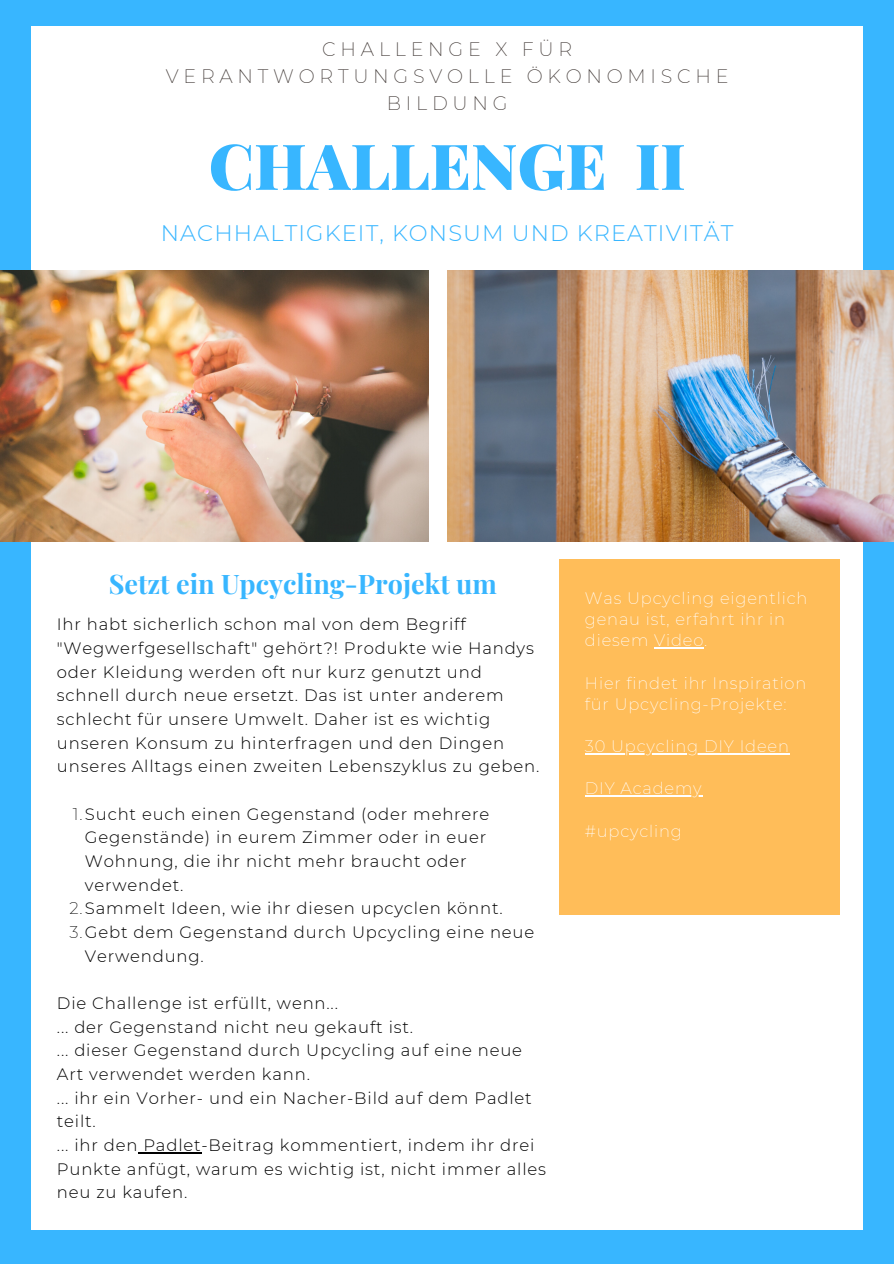
<style>
.page{position:relative;width:894px;height:1264px;background:#fff}
.page>*{position:absolute;margin:0;border:0;box-sizing:border-box;transform-origin:0 0}
.t1{font:900 63.3px "Playfair Display";color:#38b6ff}
.t2{font:700 27px "Playfair Display";color:#38b6ff}
.t3{font:300 22.5px "Montserrat";letter-spacing:.05em;color:#38b6ff}
.t4{font:200 19.05px/27px "Montserrat";letter-spacing:.25em;color:#403835;text-align:center}
.t5{font:300 16.5px/23.7px "Montserrat";letter-spacing:.05em;color:#000}
.t6{font:200 16.35px/21.1px "Montserrat";letter-spacing:.05em;color:#fff}
.s1{font-weight:200}
</style>
<div class="page">
<div style="left:0;top:0;width:893px;height:1263px;background:#38b6ff"></div>
<div style="left:31px;top:26px;width:831px;height:1203px;background:#fff"></div>
<div style="left:559px;top:559px;width:280px;height:355px;background:#ffbd59"></div>
<hr style="left:654px;top:647px;width:50px;height:1px;background:#fff">
<hr style="left:584px;top:753px;width:205px;height:1px;background:#fff">
<hr style="left:584px;top:795px;width:118px;height:1px;background:#fff">
<img style="left:0;top:271px;width:428px;height:270px">
<img style="left:447px;top:271px;width:446px;height:270px">
<hr style="left:138px;top:1151px;width:63px;height:2px;background:#000">
<p class="t4" style="left:166px;top:36px;width:564px">CHALLENGE X FÜR<br>VERANTWORTUNGSVOLLE ÖKONOMISCHE<br>BILDUNG</p>
<p class="t1" style="left:209px;top:121px;width:478px">CHALLENGE II</p>
<p class="t3" style="left:161px;top:219px;width:574px">NACHHALTIGKEIT, KONSUM UND KREATIVITÄT</p>
<p class="t2" style="left:109px;top:565px;width:389px">Setzt ein Upcycling-Projekt um</p>
<p class="t5" style="left:57px;top:612px;width:483px">Ihr habt sicherlich schon mal von dem Begriff "Wegwerfgesellschaft" gehört?! Produkte wie Handys oder Kleidung werden oft nur kurz genutzt und schnell durch neue ersetzt. Das ist unter anderem schlecht für unsere Umwelt. Daher ist es wichtig unseren Konsum zu hinterfragen und den Dingen unseres Alltags einen zweiten Lebenszyklus zu geben.</p>
<p class="t5" style="left:85px;top:801px;width:406px;text-indent:-12px"><span class="s1">1.</span>Sucht euch einen Gegenstand (oder mehrere Gegenstände) in eurem Zimmer oder in euer Wohnung, die ihr nicht mehr braucht oder verwendet.</p>
<p class="t5" style="left:69px;top:896px;width:435px"><span class="s1">2.</span>Sammelt Ideen, wie ihr diesen upcyclen könnt.</p>
<p class="t5" style="left:85px;top:920px;width:450px;text-indent:-15px"><span class="s1">3.</span>Gebt dem Gegenstand durch Upcycling eine neue<br>Verwendung.</p>
<p class="t5" style="left:57px;top:991px;width:282px">Die Challenge ist erfüllt, wenn...</p>
<p class="t5" style="left:57px;top:1014px;width:358px">... der Gegenstand nicht neu gekauft ist.</p>
<p class="t5" style="left:57px;top:1038px;width:466px">... dieser Gegenstand durch Upcycling auf eine neue<br>Art verwendet werden kann.</p>
<p class="t5" style="left:57px;top:1085px;width:476px">... ihr ein Vorher- und ein Nacher-Bild auf dem Padlet teilt.</p>
<p class="t5" style="left:57px;top:1133px;width:490px">... ihr den Padlet-Beitrag kommentiert, indem ihr drei<br>Punkte anfügt, warum es wichtig ist, nicht immer alles neu zu kaufen.</p>
<p class="t6" style="left:584px;top:587px;width:224px">Was Upcycling eigentlich genau ist, erfahrt ihr in diesem Video.</p>
<p class="t6" style="left:584px;top:672px;width:223px">Hier findet ihr Inspiration für Upcycling-Projekte:</p>
<p class="t6" style="left:584px;top:735px;width:205px">30 Upcycling DIY Ideen</p>
<p class="t6" style="left:584px;top:777px;width:118px">DIY Academy</p>
<p class="t6" style="left:584px;top:820px;width:98px">#upcycling</p>
</div>
